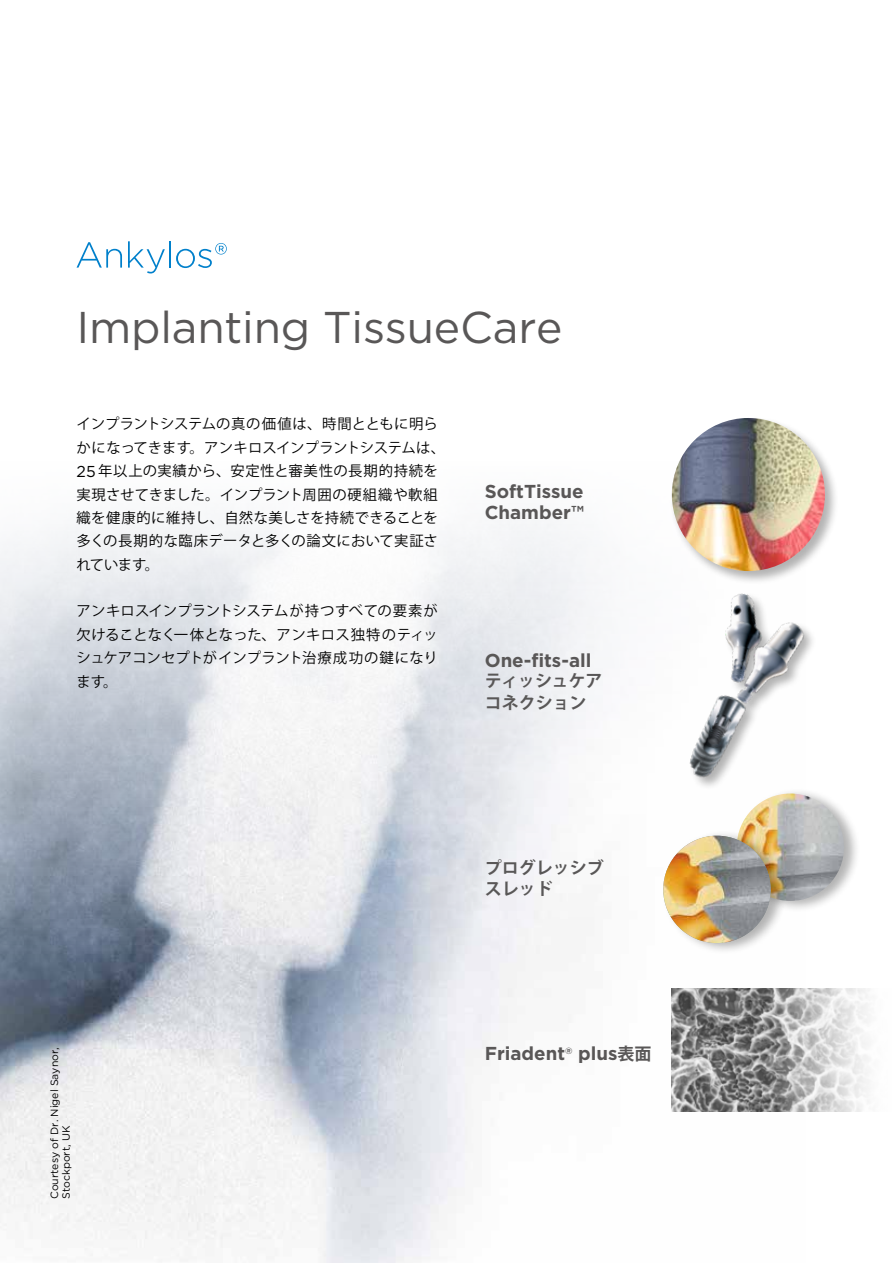
<style>
.page{position:relative;width:893px;height:1263px;background:#fff}
.page>*{position:absolute;margin:0;border:0;box-sizing:border-box;transform-origin:0 0}
.t1{font:44.4px "Gotham";letter-spacing:-.005em;color:#595757}
.t2{font:700 18.75px/21.3px "Gotham";color:#595757}
.t3{font:700 16.95px/21.3px "Koz Go Pro";color:#595757}
.t4{font:14.4px/23.4px "Koz Go Pro";letter-spacing:.015em;color:#000}
.t5{font:10.5px/11.7px "Gotham";color:#000}
.s1{font-family:"Gotham";font-size:15.75px}
.s2{font-family:"Koz Go Pro";font-size:16.95px}
</style>
<div class="page">
<img style="left:0;top:520px;width:805px;height:743px">
<div style="left:670px;top:416px;width:169px;height:169px;background:#000;opacity:.3"></div>
<img style="left:672px;top:418px;width:153px;height:153px">
<img style="left:672px;top:989px;width:197px;height:122px">
<img style="left:670px;top:588px;width:143px;height:215px">
<div style="left:736px;top:788px;width:125px;height:125px;background:#000;opacity:.3"></div>
<img style="left:737px;top:793px;width:107px;height:108px;border-radius:54px">
<div style="left:662px;top:830px;width:125px;height:125px;background:#000;opacity:.3"></div>
<img style="left:663px;top:836px;width:108px;height:107px;border-radius:54px">
<svg style="left:77px;top:242px;width:45px;height:26px"></svg>
<svg style="left:128px;top:241px;width:37px;height:32px"></svg>
<hr style="left:169px;top:241px;width:2px;height:27px;background:#0080cb">
<svg style="left:176px;top:243px;width:51px;height:25px"></svg>
<h1 class="t1" style="left:77px;top:299px;width:487px">Implanting TissueCare</h1>
<p class="t4" style="left:77px;top:413px;width:370px">インプラントシステムの真の価値は、時間とともに明らかになってきます。アンキロスインプラントシステムは、<br><span class="s1">25</span>年以上の実績から、安定性と審美性の長期的持続を実現させてきました。インプラント周囲の硬組織や軟組織を健康的に維持し、自然な美しさを持続できることを多くの長期的な臨床データと多くの論文において実証されています。</p>
<p class="t4" style="left:77px;top:600px;width:363px;text-align:justify">アンキロスインプラントシステムが持つすべての要素が欠けることなく一体となった、アンキロス独特のティッシュケアコンセプトがインプラント治療成功の鍵になります。</p>
<h2 class="t2" style="left:485px;top:480px;width:101px">SoftTissue<br>Chamber™</h2>
<h2 class="t2" style="left:485px;top:649px;width:108px">One-fits-all</h2>
<p class="t3" style="left:485px;top:671px;width:119px">ティッシュケアコネクション</p>
<p class="t3" style="left:485px;top:858px;width:121px">プログレッシブスレッド</p>
<p class="t5" style="left:49px;top:1199px;width:153px;rotate:-90deg">Courtesy of Dr. Nigel Saynor,<br>Stockport, UK</p>
<h2 class="t2" style="left:485px;top:1042px;width:168px">Friadent<sup>®</sup> plus<span class="s2">表面</span></h2>
</div>
